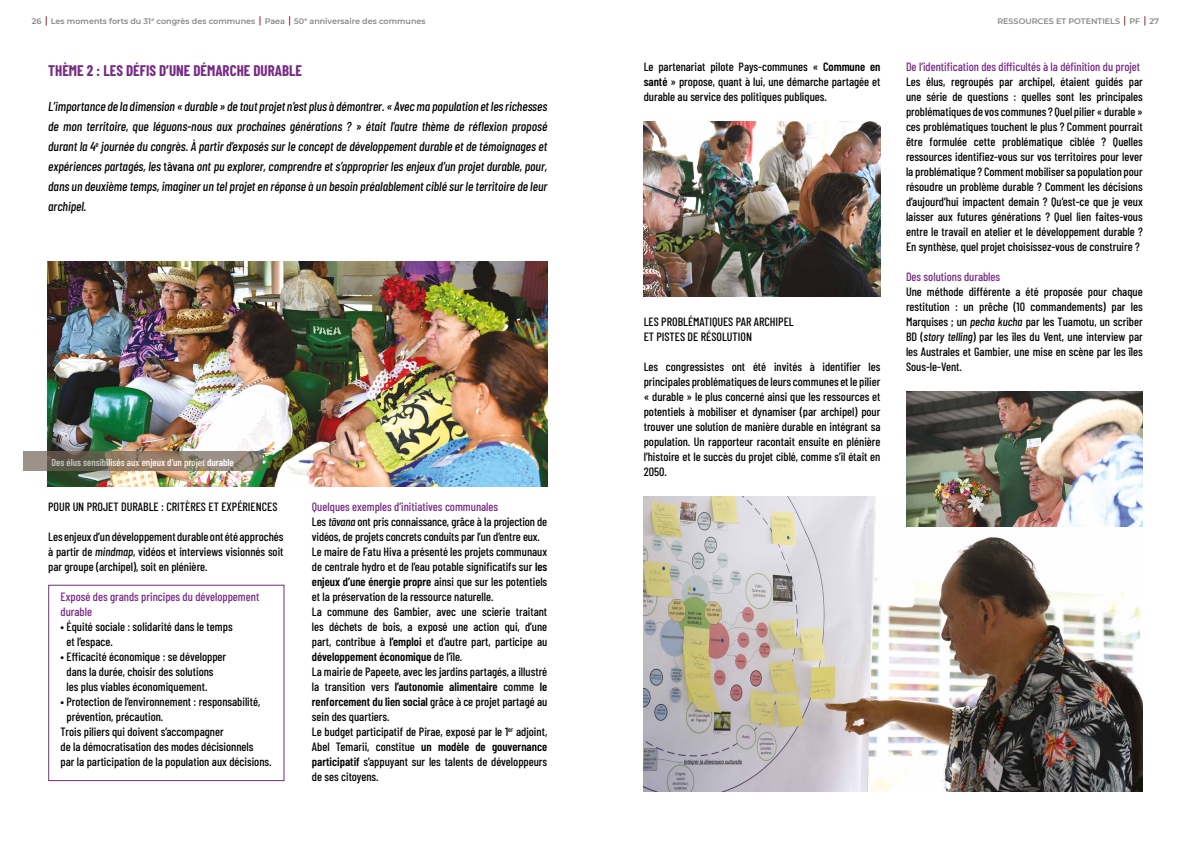
<style>
.page{position:relative;width:1191px;height:842px;background:#fff}
.page>*{position:absolute;margin:0;border:0;box-sizing:border-box;transform-origin:0 0}
.t1{font:700 15px "Barlow Condensed";color:#772b85}
.t2{font:italic 500 13px/20px "Barlow Condensed";color:#000;text-align:justify}
.t3{font:500 12px/15px "Barlow Condensed";color:#000;text-align:justify}
.t4{font:500 12px/15px "Barlow Condensed";color:#772b85}
.t5{font:600 10px "Barlow Condensed";color:#fff}
.t6{font:600 8px "Montserrat";color:#878787}
.s1{font-style:normal}
.s2{font-weight:600}
.s3{font-style:italic}
.s4{color:#772b85}
</style>
<div class="page">
<img style="left:47px;top:261px;width:500px;height:225px">
<svg style="left:23px;top:451px;width:240px;height:20px;background:#867969"></svg>
<div style="left:48px;top:585px;width:236px;height:196px;border:1px solid #772b85"></div>
<img style="left:643px;top:121px;width:237px;height:175px">
<img style="left:643px;top:496px;width:499px;height:295px">
<img style="left:906px;top:391px;width:236px;height:135px">
<p class="t6" style="left:32px;top:15px;width:395px">26 Les moments forts du 31<sup>e</sup> congrès des communes Paea 50<sup>e</sup> anniversaire des communes</p>
<p class="t6" style="left:997px;top:15px;width:163px">RESSOURCES ET POTENTIELS PF 27</p>
<p class="t1" style="left:48px;top:60px;width:255px">THÈME 2 : LES DÉFIS D’UNE DÉMARCHE DURABLE</p>
<p class="t2" style="left:48px;top:95px;width:500px">L’importance de la dimension « durable » de tout projet n’est plus à démontrer. « Avec ma population et les richesses de mon territoire, que léguons-nous aux prochaines générations ? » était l’autre thème de réflexion proposé durant la 4<sup>e</sup> journée du congrès. À partir d’exposés sur le concept de développement durable et de témoignages et expériences partagés, les <span class="s1">tāvana</span> ont pu explorer, comprendre et s’approprier les enjeux d’un projet durable, pour, dans un deuxième temps, imaginer un tel projet en réponse à un besoin préalablement ciblé sur le territoire de leur archipel.</p>
<p class="t3" style="left:643px;top:58px;width:238px">Le partenariat pilote Pays-communes « <span class="s2">Commune en santé</span> » propose, quant à lui, une démarche partagée et durable au service des politiques publiques.</p>
<p class="t4" style="left:906px;top:58px;width:236px">De l’identification des difficultés à la définition du projet</p>
<p class="t3" style="left:906px;top:73px;width:238px">Les élus, regroupés par archipel, étaient guidés par une série de questions : quelles sont les principales problématiques de vos communes ? Quel pilier « durable » ces problématiques touchent le plus ? Comment pourrait être formulée cette problématique ciblée ? Quelles ressources identifiez-vous sur vos territoires pour lever la problématique ? Comment mobiliser sa population pour résoudre un problème durable ? Comment les décisions d’aujourd’hui impactent demain ? Qu’est-ce que je veux laisser aux futures générations ? Quel lien faites-vous entre le travail en atelier et le développement durable ?<br>En synthèse, quel projet choisissez-vous de construire ?</p>
<p class="t4" style="left:906px;top:268px;width:96px">Des solutions durables</p>
<p class="t3" style="left:906px;top:283px;width:238px">Une méthode différente a été proposée pour chaque restitution : un prêche (10 commandements) par les Marquises ; un <span class="s3">pecha kucha</span> par les Tuamotu, un scriber BD (<span class="s3">story telling</span>) par les îles du Vent, une interview par les Australes et Gambier, une mise en scène par les îles Sous-le-Vent.</p>
<p class="t3" style="left:643px;top:313px;width:152px">LES PROBLÉMATIQUES PAR ARCHIPEL<br>ET PISTES DE RÉSOLUTION</p>
<p class="t3" style="left:643px;top:358px;width:238px">Les congressistes ont été invités à identifier les principales problématiques de leurs communes et le pilier « durable » le plus concerné ainsi que les ressources et potentiels à mobiliser et dynamiser (par archipel) pour trouver une solution de manière durable en intégrant sa population. Un rapporteur racontait ensuite en plénière l’histoire et le succès du projet ciblé, comme s’il était en 2050.</p>
<p class="t5" style="left:52px;top:455px;width:184px">Des élus sensibilisés aux enjeux d’un projet durable</p>
<p class="t3" style="left:48px;top:498px;width:231px">POUR UN PROJET DURABLE : CRITÈRES ET EXPÉRIENCES</p>
<p class="t3" style="left:48px;top:528px;width:237px">Les enjeux d’un développement durable ont été approchés à partir de <span class="s3">mindmap</span>, vidéos et interviews visionnés soit par groupe (archipel), soit en plénière.</p>
<p class="t4" style="left:61px;top:588px;width:200px">Exposé des grands principes du développement durable</p>
<p class="t3" style="left:67px;top:618px;width:168px;text-indent:-6px">• Équité sociale : solidarité dans le temps et l’espace.</p>
<p class="t3" style="left:67px;top:648px;width:161px;text-align:left;text-indent:-6px">• Efficacité économique : se développer dans la durée, choisir des solutions les plus viables économiquement.</p>
<p class="t3" style="left:61px;top:693px;width:201px">• Protection de l’environnement : responsabilité,</p>
<p class="t3" style="left:67px;top:708px;width:98px">prévention, précaution.</p>
<p class="t3" style="left:61px;top:723px;width:165px">Trois piliers qui doivent s’accompagner</p>
<p class="t3" style="left:61px;top:738px;width:194px">de la démocratisation des modes décisionnels</p>
<p class="t3" style="left:61px;top:753px;width:212px">par la participation de la population aux décisions.</p>
<p class="t3" style="left:312px;top:498px;width:237px;text-align:left"><span class="s4">Quelques exemples d’initiatives communales<br></span>Les <span class="s3">tāvana</span> ont pris connaissance, grâce à la projection de vidéos, de projets concrets conduits par l’un d’entre eux.<br>Le maire de Fatu Hiva a présenté les projets communaux de centrale hydro et de l’eau potable significatifs sur <span class="s2">les enjeux d’une énergie propre</span> ainsi que sur les potentiels et la préservation de la ressource naturelle.<br>La commune des Gambier, avec une scierie traitant les déchets de bois, a exposé une action qui, d’une part, contribue à <span class="s2">l’emploi</span> et d’autre part, participe au <span class="s2">développement économique</span> de l’île.<br>La mairie de Papeete, avec les jardins partagés, a illustré la transition vers <span class="s2">l’autonomie alimentaire</span> comme <span class="s2">le renforcement du lien social</span> grâce à ce projet partagé au sein des quartiers.<br>Le budget participatif de Pirae, exposé par le 1<sup>er</sup> adjoint, Abel Temarii, constitue <span class="s2">un modèle de gouvernance participatif</span> s’appuyant sur les talents de développeurs de ses citoyens.</p>
</div>
